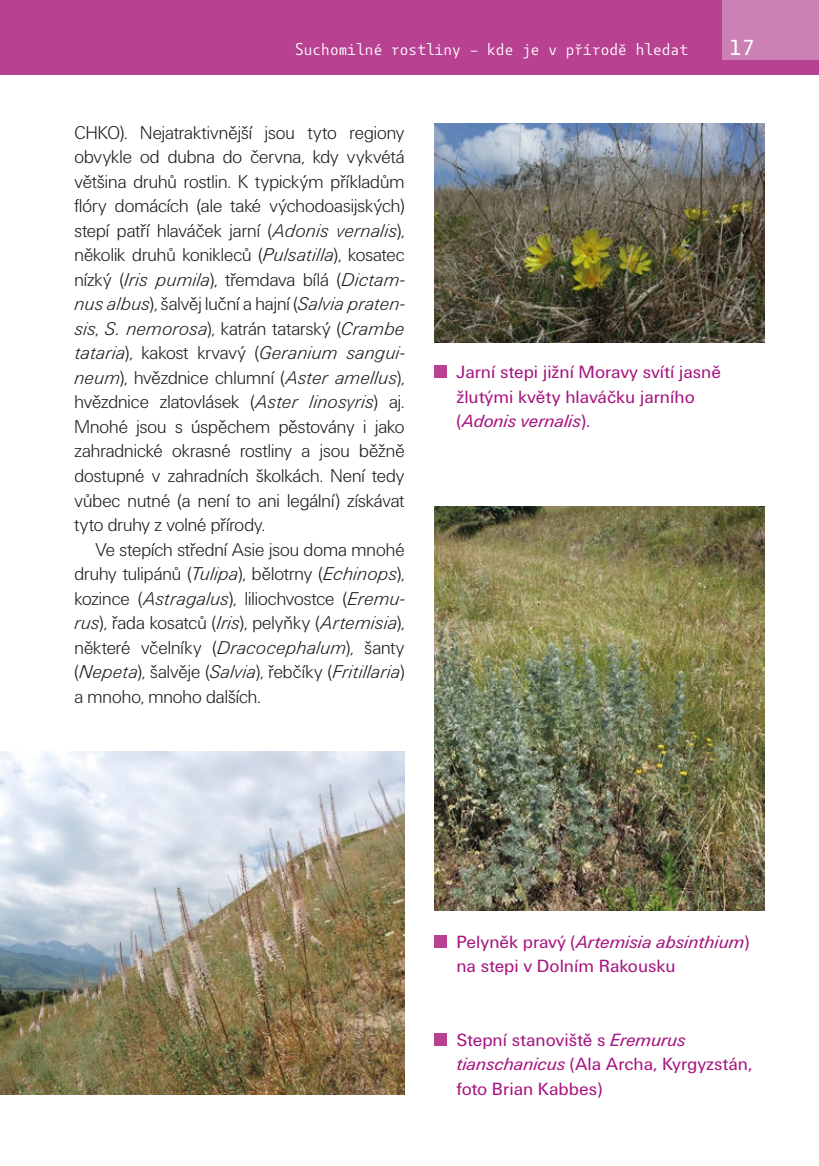
<style>
.page{position:relative;width:819px;height:1166px;background:#fff}
.page>*{position:absolute;margin:0;border:0;box-sizing:border-box;transform-origin:0 0}
.t1{font:500 21px "Botanika Mono";color:#fff}
.TEXT_ZAKLAD{font:19.25px/24.5px "U001 DOT Ligh";color:#1d1d1b;text-align:justify}
.POPISEK{font:18.38px/24.5px "U001 TOT";color:#a71681}
.t2{font:16.62px "Botanika Mono";letter-spacing:-.075em;color:#fff}
.s1{font-family:"U001 DOT Ligh Ital"}
.s2{font-style:italic}
</style>
<div class="page">
<div style="left:0;top:0;width:819px;height:74px;background:#b94191"></div>
<div style="left:722px;top:0;width:97px;height:60px;background:#cc81b5"></div>
<img style="left:434px;top:123px;width:330px;height:219px">
<img style="left:434px;top:506px;width:330px;height:404px">
<img style="left:0;top:751px;width:404px;height:343px">
<div style="left:434px;top:365px;width:13px;height:13px;background:#b94191"></div>
<div style="left:434px;top:934px;width:13px;height:13px;background:#b94191"></div>
<div style="left:434px;top:1032px;width:13px;height:13px;background:#b94191"></div>
<p class="t2" style="left:294px;top:39px;width:396px">Suchomilné rostliny – kde je v přírodě hledat</p>
<p class="t1" style="left:729px;top:33px;width:27px">17</p>
<p class="TEXT_ZAKLAD" style="left:74px;top:121px;width:332px">CHKO). Nejatraktivnější jsou tyto regiony obvykle od dubna do června, kdy vykvétá většina druhů rostlin. K typickým příkladům flóry domácích (ale také východoasijských) stepí patří hlaváček jarní (<span class="s1">Adonis vernalis</span>), několik druhů konikleců (<span class="s1">Pulsatilla</span>), kosatec nízký (<span class="s1">Iris pumila</span>), třemdava bílá (<span class="s1">Dictam&shy;nus albus</span>), šalvěj luční a hajní (<span class="s1">Salvia praten&shy;sis</span>, <span class="s1">S. nemorosa</span>), katrán tatarský (<span class="s1">Crambe tataria</span>), kakost krvavý (<span class="s1">Geranium sangui&shy;neum</span>), hvězdnice chlumní (<span class="s1">Aster amellus</span>), hvězdnice zlatovlásek (<span class="s1">Aster linosyris</span>) aj.<br>Mnohé jsou s úspěchem pěstovány i jako zahradnické okrasné rostliny a jsou běžně dostupné v zahradních školkách. Není tedy vůbec nutné (a není to ani legální) získávat tyto druhy z volné přírody.</p>
<p class="TEXT_ZAKLAD" style="left:74px;top:537px;width:332px;text-indent:21px">Ve stepích střední Asie jsou doma mnohé druhy tulipánů (<span class="s1">Tulipa</span>), bělotrny (<span class="s1">Echinops</span>), kozince (<span class="s1">Astragalus</span>), liliochvostce (<span class="s1">Eremu&shy;rus</span>), řada kosatců (<span class="s1">Iris</span>), pelyňky (<span class="s1">Artemisia</span>), některé včelníky (<span class="s1">Dracocephalum</span>), šanty (<span class="s1">Nepeta</span>), šalvěje (<span class="s1">Salvia</span>), řebčíky (<span class="s1">Fritillaria</span>) a mnoho, mnoho dalších.</p>
<p class="POPISEK" style="left:456px;top:360px;width:266px">Jarní stepi jižní Moravy svítí jasně žlutými květy hlaváčku jarního (<span class="s2">Adonis vernalis</span>).</p>
<p class="POPISEK" style="left:456px;top:929px;width:294px">Pelyněk pravý (<span class="s2">Artemisia absinthium</span>) na stepi v Dolním Rakousku</p>
<p class="POPISEK" style="left:456px;top:1027px;width:297px">Stepní stanoviště s <span class="s2">Eremurus tianschanicus</span> (Ala Archa, Kyrgyzstán, foto Brian Kabbes)</p>
</div>
